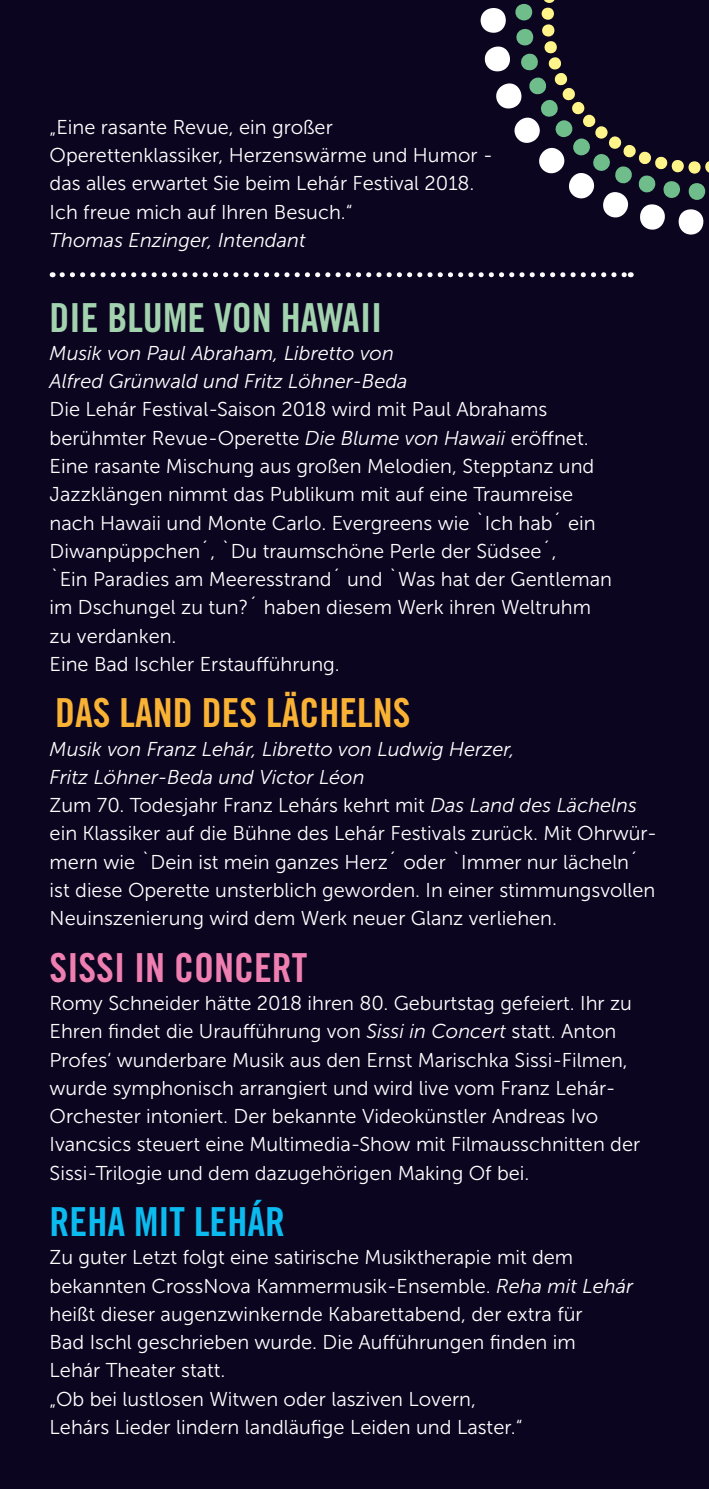
<style>
.page{position:relative;width:709px;height:1489px;background:#fff}
.page>*{position:absolute;margin:0;border:0;box-sizing:border-box;transform-origin:0 0}
.t1{font:40px "Trade Gothic Bold Cond Twenty";color:#f9b234}
.t2{font:40px "Trade Gothic Bold Cond Twenty";color:#a3d2af}
.t3{font:40px "Trade Gothic Bold Cond Twenty";color:#ef7fb0}
.t4{font:40px "Trade Gothic Bold Cond Twenty";color:#0bbbef}
.t5{font:20px/28.2px "Museo Sans 300";color:#fff}
.t6{font:italic 20px/28.2px "Museo Sans 300";color:#fff}
.s1{font-style:italic}
</style>
<div class="page">
<div style="left:0;top:0;width:709px;height:1488px;background:#0b0520"></div>
<svg style="left:678px;top:209px;width:25px;height:26px"></svg>
<svg style="left:480px;top:8px;width:26px;height:25px"></svg>
<svg style="left:483px;top:0;width:226px;height:231px"></svg>
<svg style="left:62px;top:272px;width:569px;height:5px"></svg>
<p class="t5" style="left:50px;top:113px;width:445px">„Eine rasante Revue, ein großer Operettenklassiker, Herzenswärme und Humor - das alles erwartet Sie beim Lehár Festival 2018.<br>Ich freue mich auf Ihren Besuch.“</p>
<p class="t6" style="left:50px;top:226px;width:257px">Thomas Enzinger, Intendant</p>
<h1 class="t2" style="left:50px;top:293px;width:334px">DIE BLUME VON HAWAII</h1>
<p class="t6" style="left:50px;top:339px;width:359px">Musik von Paul Abraham, Libretto von<br>Alfred Grünwald und Fritz Löhner-Beda</p>
<p class="t5" style="left:50px;top:395px;width:564px">Die Lehár Festival-Saison 2018 wird mit Paul Abrahams berühmter Revue-Operette <span class="s1">Die Blume von Hawaii</span> eröffnet.<br>Eine rasante Mischung aus großen Melodien, Stepptanz und Jazzklängen nimmt das Publikum mit auf eine Traumreise nach Hawaii und Monte Carlo. Evergreens wie `Ich hab´ ein Diwanpüppchen´, `Du traumschöne Perle der Südsee´,<br>`Ein Paradies am Meeresstrand´ und `Was hat der Gentleman im Dschungel zu tun?´ haben diesem Werk ihren Weltruhm zu verdanken.<br>Eine Bad Ischler Erstaufführung.</p>
<h1 class="t1" style="left:55px;top:688px;width:357px">DAS LAND DES LÄCHELNS</h1>
<p class="t5" style="left:50px;top:734px;width:609px"><span class="s1">Musik von Franz Lehár, Libretto von Ludwig Herzer,<br>Fritz Löhner-Beda und Victor Léon<br></span>Zum 70. Todesjahr Franz Lehárs kehrt mit <span class="s1">Das Land des Lächelns </span>ein Klassiker auf die Bühne des Lehár Festivals zurück. Mit Ohrwür&shy;mern wie `Dein ist mein ganzes Herz´ oder `Immer nur lächeln´ ist diese Operette unsterblich geworden. In einer stimmungsvollen Neuinszenierung wird dem Werk neuer Glanz verliehen.</p>
<h1 class="t3" style="left:50px;top:943px;width:259px">SISSI IN CONCERT</h1>
<p class="t5" style="left:50px;top:989px;width:592px">Romy Schneider hätte 2018 ihren 80. Geburtstag gefeiert. Ihr zu Ehren findet die Uraufführung von <span class="s1">Sissi in Concert</span> statt. Anton Profes‘ wunderbare Musik aus den Ernst Marischka Sissi-Filmen, wurde symphonisch arrangiert und wird live vom Franz Lehár-Orchester intoniert. Der bekannte Videokünstler Andreas Ivo Ivancsics steuert eine Multimedia-Show mit Filmausschnitten der Sissi-Trilogie und dem dazugehörigen Making Of bei.</p>
<h1 class="t4" style="left:50px;top:1197px;width:237px">REHA MIT LEHÁR</h1>
<p class="t5" style="left:50px;top:1243px;width:585px">Zu guter Letzt folgt eine satirische Musiktherapie mit dem bekannten CrossNova Kammermusik-Ensemble. <span class="s1">Reha mit Lehár </span>heißt dieser augenzwinkernde Kabarettabend, der extra für<br>Bad Ischl geschrieben wurde. Die Aufführungen finden im<br>Lehár Theater statt.<br>„Ob bei lustlosen Witwen oder lasziven Lovern,<br>Lehárs Lieder lindern landläufige Leiden und Laster.“</p>
</div>
